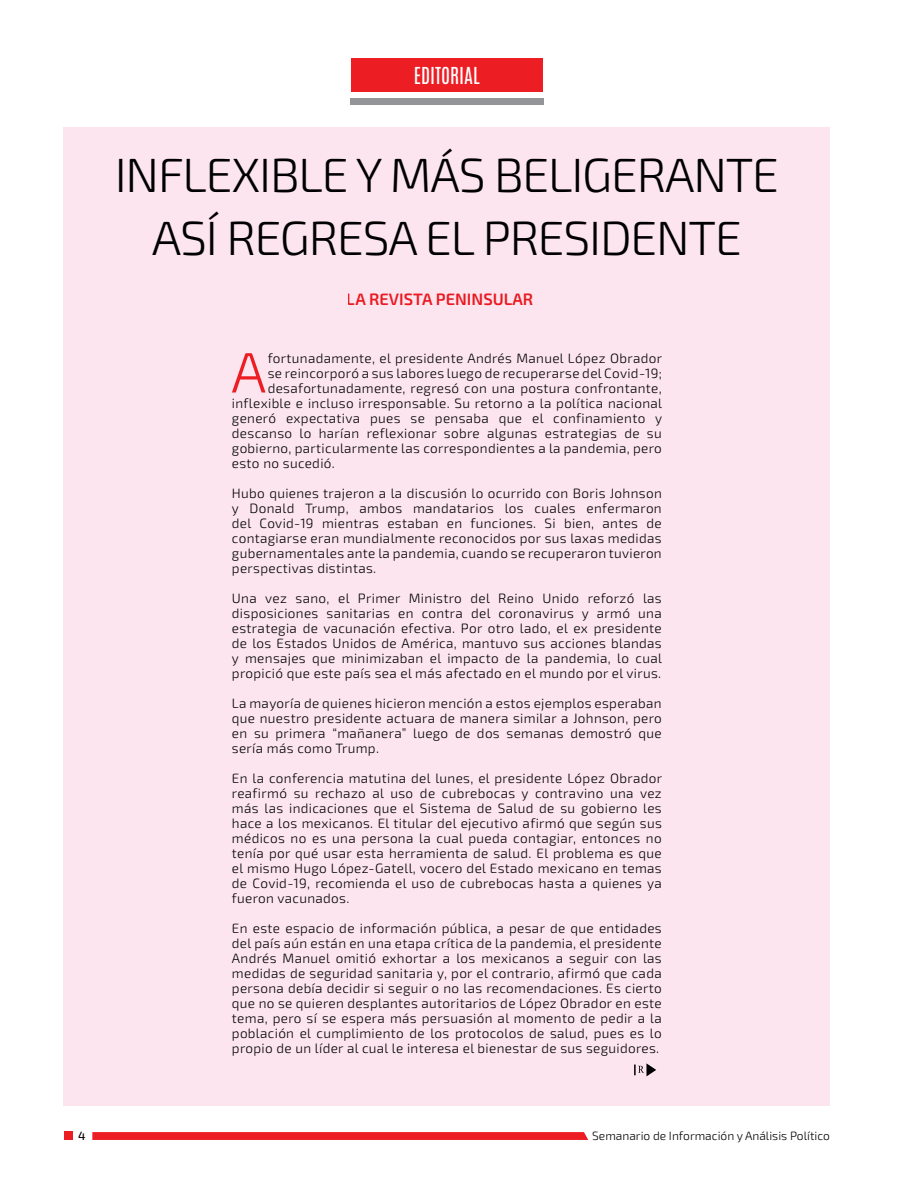
<style>
.page{position:relative;width:915px;height:1191px;background:#fff}
.page>*{position:absolute;margin:0;border:0;box-sizing:border-box;transform-origin:0 0}
.t1{font:300 57px "Exo 2";color:#ed1d24}
.t2{font:300 48px/63px "Exo 2";letter-spacing:-.025em;color:#000;text-align:center}
.t3{font:19.5px "Antonio";color:#fff}
.t4{font:600 16.5px "Exo 2";color:#ed1d24}
.t5{font:300 13.5px/15px "Exo 2";letter-spacing:.025em;color:#000;text-align:justify}
.t6{font:300 12px "Exo 2";color:#000}
.t7{font:500 12px "Exo 2";color:#000}
</style>
<div class="page">
<div style="left:64px;top:1131px;width:8px;height:9px;background:#ed1d24"></div>
<svg style="left:92px;top:1132px;width:496px;height:8px;background:#ed2128"></svg>
<div style="left:64px;top:127px;width:765px;height:979px;background:#fce5ef"></div>
<div style="left:351px;top:58px;width:191px;height:34px;background:#ed1d24"></div>
<div style="left:350px;top:98px;width:193px;height:6px;background:#939598"></div>
<svg style="left:634px;top:1063px;width:22px;height:13px"></svg>
<h3 class="t3" style="left:413px;top:61px;width:68px">EDITORIAL</h3>
<h2 class="t2" style="left:115px;top:145px;width:665px">INFLEXIBLE Y MÁS BELIGERANTE<br>ASÍ REGRESA EL PRESIDENTE</h2>
<p class="t4" style="left:347px;top:289px;width:188px">LA REVISTA PENINSULAR</p>
<h1 class="t1" style="left:231px;top:339px;width:37px">A</h1>
<p class="t5" style="left:267px;top:350px;width:396px">fortunadamente, el presidente Andrés Manuel López Obrador</p>
<p class="t5" style="left:267px;top:365px;width:395px">se reincorporó a sus labores luego de recuperarse del Covid-19;</p>
<p class="t5" style="left:267px;top:380px;width:395px">desafortunadamente, regresó con una postura confrontante,</p>
<p class="t5" style="left:232px;top:395px;width:431px">inflexible e incluso irresponsable. Su retorno a la política nacional</p>
<p class="t5" style="left:232px;top:410px;width:431px">generó expectativa pues se pensaba que el confinamiento y</p>
<p class="t5" style="left:232px;top:425px;width:431px">descanso lo harían reflexionar sobre algunas estrategias de su</p>
<p class="t5" style="left:232px;top:440px;width:431px">gobierno, particularmente las correspondientes a la pandemia, pero</p>
<p class="t5" style="left:232px;top:455px;width:104px">esto no sucedió.</p>
<p class="t5" style="left:232px;top:485px;width:431px">Hubo quienes trajeron a la discusión lo ocurrido con Boris Johnson y Donald Trump, ambos mandatarios los cuales enfermaron del Covid-19 mientras estaban en funciones. Si bien, antes de contagiarse eran mundialmente reconocidos por sus laxas medidas gubernamentales ante la pandemia, cuando se recuperaron tuvieron perspectivas distintas.</p>
<p class="t5" style="left:232px;top:590px;width:431px">Una vez sano, el Primer Ministro del Reino Unido reforzó las disposiciones sanitarias en contra del coronavirus y armó una estrategia de vacunación efectiva. Por otro lado, el ex presidente de los Estados Unidos de América, mantuvo sus acciones blandas y mensajes que minimizaban el impacto de la pandemia, lo cual propició que este país sea el más afectado en el mundo por el virus.</p>
<p class="t5" style="left:232px;top:695px;width:431px">La mayoría de quienes hicieron mención a estos ejemplos esperaban que nuestro presidente actuara de manera similar a Johnson, pero en su primera “mañanera” luego de dos semanas demostró que sería más como Trump.</p>
<p class="t5" style="left:232px;top:770px;width:431px">En la conferencia matutina del lunes, el presidente López Obrador reafirmó su rechazo al uso de cubrebocas y contravino una vez más las indicaciones que el Sistema de Salud de su gobierno les hace a los mexicanos. El titular del ejecutivo afirmó que según sus médicos no es una persona la cual pueda contagiar, entonces no tenía por qué usar esta herramienta de salud. El problema es que el mismo Hugo López-Gatell, vocero del Estado mexicano en temas de Covid-19, recomienda el uso de cubrebocas hasta a quienes ya fueron vacunados.</p>
<p class="t5" style="left:232px;top:920px;width:431px">En este espacio de información pública, a pesar de que entidades del país aún están en una etapa crítica de la pandemia, el presidente Andrés Manuel omitió exhortar a los mexicanos a seguir con las medidas de seguridad sanitaria y, por el contrario, afirmó que cada persona debía decidir si seguir o no las recomendaciones. Es cierto que no se quieren desplantes autoritarios de López Obrador en este tema, pero sí se espera más persuasión al momento de pedir a la población el cumplimiento de los protocolos de salud, pues es lo propio de un líder al cual le interesa el bienestar de sus seguidores.</p>
<p class="t7" style="left:78px;top:1128px;width:9px">4</p>
<p class="t6" style="left:592px;top:1128px;width:239px">Semanario de Información y Análisis Político</p>
</div>
